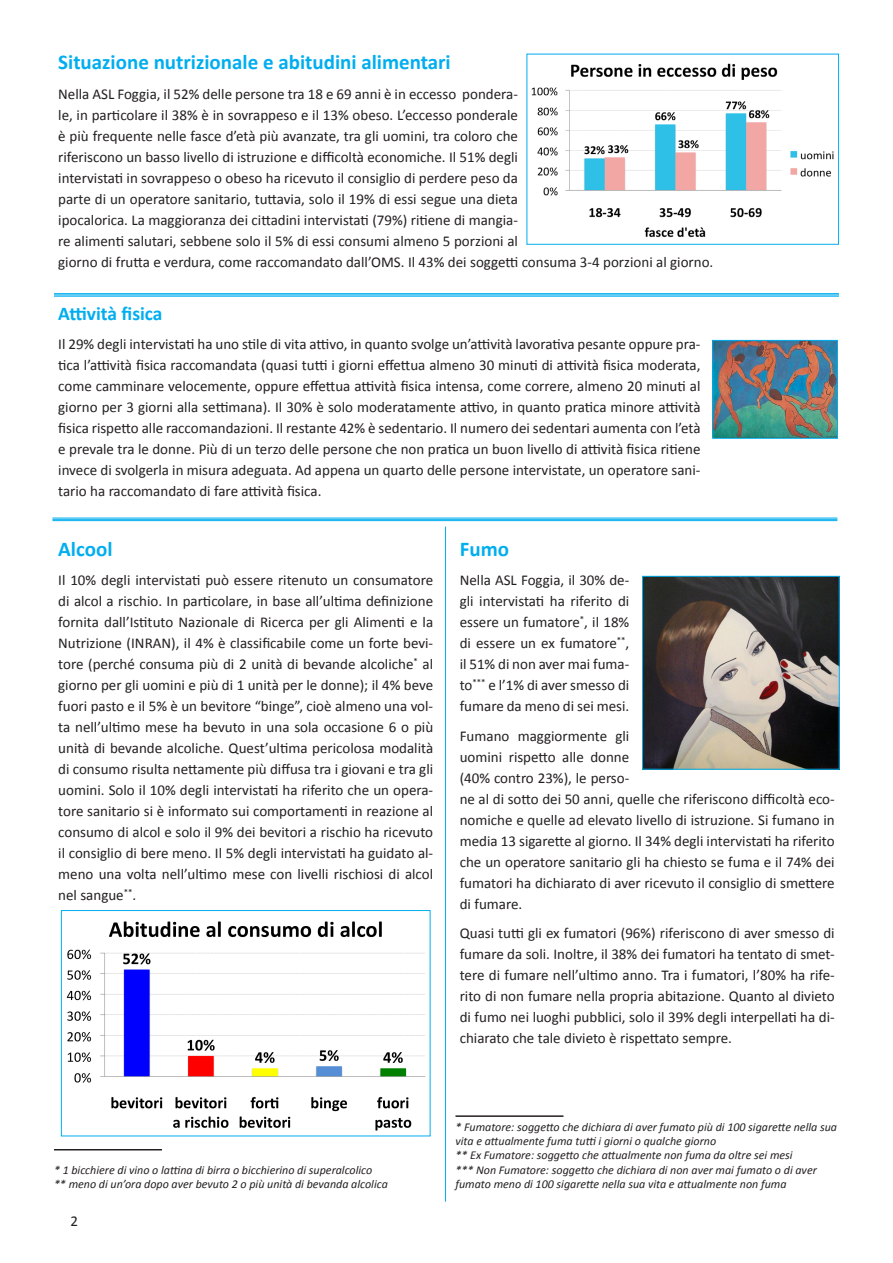
<style>
.page{position:relative;width:893px;height:1263px;background:#fff}
.page>*{position:absolute;margin:0;border:0;box-sizing:border-box;transform-origin:0 0}
.testo_in_colonna{font:700 21px "Calibri";color:#00aeef}
.Titoli_paragrafi{font:700 21px "Calibri";color:#00aeef}
.testo_in_colonna-2{font:700 19.5px "Calibri";color:#00aeef}
.testo_in_colonna-3{font:15px/21px "Calibri";color:#231f20;text-align:justify}
.Page_numbers{font:15px "Calibri";color:#231f20}
.footnotes{font:italic 12px/14.4px "Calibri";color:#231f20}
</style>
<div class="page">
<hr style="left:54px;top:1149px;width:108px;height:1px;background:#231f20">
<img style="left:531px;top:63px;width:303px;height:174px">
<div style="left:526px;top:54px;width:313px;height:191px;border:1px solid #00aeef"></div>
<img style="left:714px;top:342px;width:122px;height:95px">
<div style="left:712px;top:340px;width:126px;height:99px;border:1px solid #00aeef"></div>
<img style="left:66px;top:921px;width:360px;height:210px">
<div style="left:61px;top:910px;width:369px;height:226px;border:1px solid #00aeef"></div>
<hr style="left:455px;top:1115px;width:108px;height:2px;background:#231f20">
<hr style="left:52px;top:518px;width:785px;height:1px;background:#00aeef">
<hr style="left:52px;top:519px;width:785px;height:1px;background:#00aeef">
<hr style="left:52px;top:520px;width:785px;height:1px;background:#00aeef">
<hr style="left:445px;top:526px;width:1px;height:676px;background:#00aeef">
<hr style="left:54px;top:293px;width:785px;height:1px;background:#00aeef">
<hr style="left:54px;top:294px;width:785px;height:1px;background:#00aeef">
<hr style="left:54px;top:296px;width:785px;height:1px;background:#00aeef">
<img style="left:644px;top:578px;width:194px;height:190px">
<div style="left:642px;top:576px;width:198px;height:194px;border:1px solid #00aeef"></div>
<p class="testo_in_colonna" style="left:58px;top:49px;width:394px">Situazione nutrizionale e abitudini alimentari</p>
<p class="testo_in_colonna-3" style="left:58px;top:83px;width:657px;text-align:left">Nella ASL Foggia, il 52% delle persone tra 18 e 69 anni è in eccesso pondera-<br>le, in particolare il 38% è in sovrappeso e il 13% obeso. L’eccesso ponderale<br>è più frequente nelle fasce d’età più avanzate, tra gli uomini, tra coloro che<br>riferiscono un basso livello di istruzione e difficoltà economiche. Il 51% degli<br>intervistati in sovrappeso o obeso ha ricevuto il consiglio di perdere peso da<br>parte di un operatore sanitario, tuttavia, solo il 19% di essi segue una dieta<br>ipocalorica. La maggioranza dei cittadini intervistati (79%) ritiene di mangia-<br>re alimenti salutari, sebbene solo il 5% di essi consumi almeno 5 porzioni al<br>giorno di frutta e verdura, come raccomandato dall’OMS. Il 43% dei soggetti consuma 3-4 porzioni al giorno.</p>
<p class="testo_in_colonna-2" style="left:58px;top:301px;width:106px">Attività fisica</p>
<p class="testo_in_colonna-3" style="left:58px;top:333px;width:644px">Il 29% degli intervistati ha uno stile di vita attivo, in quanto svolge un’attività lavorativa pesante oppure pra&shy;tica l’attività fisica raccomandata (quasi tutti i giorni effettua almeno 30 minuti di attività fisica moderata, come camminare velocemente, oppure effettua attività fisica intensa, come correre, almeno 20 minuti al giorno per 3 giorni alla settimana). Il 30% è solo moderatamente attivo, in quanto pratica minore attività fisica rispetto alle raccomandazioni. Il restante 42% è sedentario. Il numero dei sedentari aumenta con l’età e prevale tra le donne. Più di un terzo delle persone che non pratica un buon livello di attività fisica ritiene invece di svolgerla in misura adeguata. Ad appena un quarto delle persone intervistate, un operatore sani&shy;tario ha raccomandato di fare attività fisica.</p>
<p class="Titoli_paragrafi" style="left:58px;top:536px;width:56px">Alcool</p>
<p class="testo_in_colonna-3" style="left:58px;top:569px;width:376px">Il 10% degli intervistati può essere ritenuto un consumatore di alcol a rischio. In particolare, in base all’ultima definizione fornita dall’Istituto Nazionale di Ricerca per gli Alimenti e la Nutrizione (INRAN), il 4% è classificabile come un forte bevi&shy;tore (perché consuma più di 2 unità di bevande alcoliche<sup>*</sup> al giorno per gli uomini e più di 1 unità per le donne); il 4% beve fuori pasto e il 5% è un bevitore “binge”, cioè almeno una vol&shy;ta nell’ultimo mese ha bevuto in una sola occasione 6 o più unità di bevande alcoliche. Quest’ultima pericolosa modalità di consumo risulta nettamente più diffusa tra i giovani e tra gli uomini. Solo il 10% degli intervistati ha riferito che un opera&shy;tore sanitario si è informato sui comportamenti in reazione al consumo di alcol e solo il 9% dei bevitori a rischio ha ricevuto il consiglio di bere meno. Il 5% degli intervistati ha guidato al&shy;meno una volta nell’ultimo mese con livelli rischiosi di alcol nel sangue<sup>**</sup>.</p>
<p class="Titoli_paragrafi" style="left:460px;top:536px;width:51px">Fumo</p>
<p class="testo_in_colonna-3" style="left:460px;top:569px;width:171px">Nella ASL Foggia, il 30% de&shy;gli intervistati ha riferito di essere un fumatore<sup>*</sup>, il 18% di essere un ex fumatore<sup>**</sup>, il 51% di non aver mai fuma&shy;to<sup>***</sup> e l’1% di aver smesso di fumare da meno di sei mesi.</p>
<p class="testo_in_colonna-3" style="left:460px;top:725px;width:376px;text-align:left">Fumano maggiormente gli<br>uomini rispetto alle donne<br>(40% contro 23%), le perso-<br>ne al di sotto dei 50 anni, quelle che riferiscono difficoltà eco&shy;nomiche e quelle ad elevato livello di istruzione. Si fumano in media 13 sigarette al giorno. Il 34% degli intervistati ha riferito che un operatore sanitario gli ha chiesto se fuma e il 74% dei fumatori ha dichiarato di aver ricevuto il consiglio di smettere di fumare.</p>
<p class="testo_in_colonna-3" style="left:460px;top:922px;width:376px">Quasi tutti gli ex fumatori (96%) riferiscono di aver smesso di fumare da soli. Inoltre, il 38% dei fumatori ha tentato di smet&shy;tere di fumare nell’ultimo anno. Tra i fumatori, l’80% ha rife&shy;rito di non fumare nella propria abitazione. Quanto al divieto di fumo nei luoghi pubblici, solo il 39% degli interpellati ha di&shy;chiarato che tale divieto è rispettato sempre.</p>
<p class="footnotes" style="left:54px;top:1162px;width:320px">* 1 bicchiere di vino o lattina di birra o bicchierino di superalcolico</p>
<p class="footnotes" style="left:54px;top:1176px;width:335px">** meno di un’ora dopo aver bevuto 2 o più unità di bevanda alcolica</p>
<p class="Page_numbers" style="left:70px;top:1212px;width:9px">2</p>
<p class="footnotes" style="left:455px;top:1119px;width:383px">* Fumatore: soggetto che dichiara di aver fumato più di 100 sigarette nella sua vita e attualmente fuma tutti i giorni o qualche giorno</p>
<p class="footnotes" style="left:455px;top:1147px;width:339px">** Ex Fumatore: soggetto che attualmente non fuma da oltre sei mesi</p>
<p class="footnotes" style="left:455px;top:1162px;width:363px">*** Non Fumatore: soggetto che dichiara di non aver mai fumato o di aver fumato meno di 100 sigarette nella sua vita e attualmente non fuma</p>
</div>
